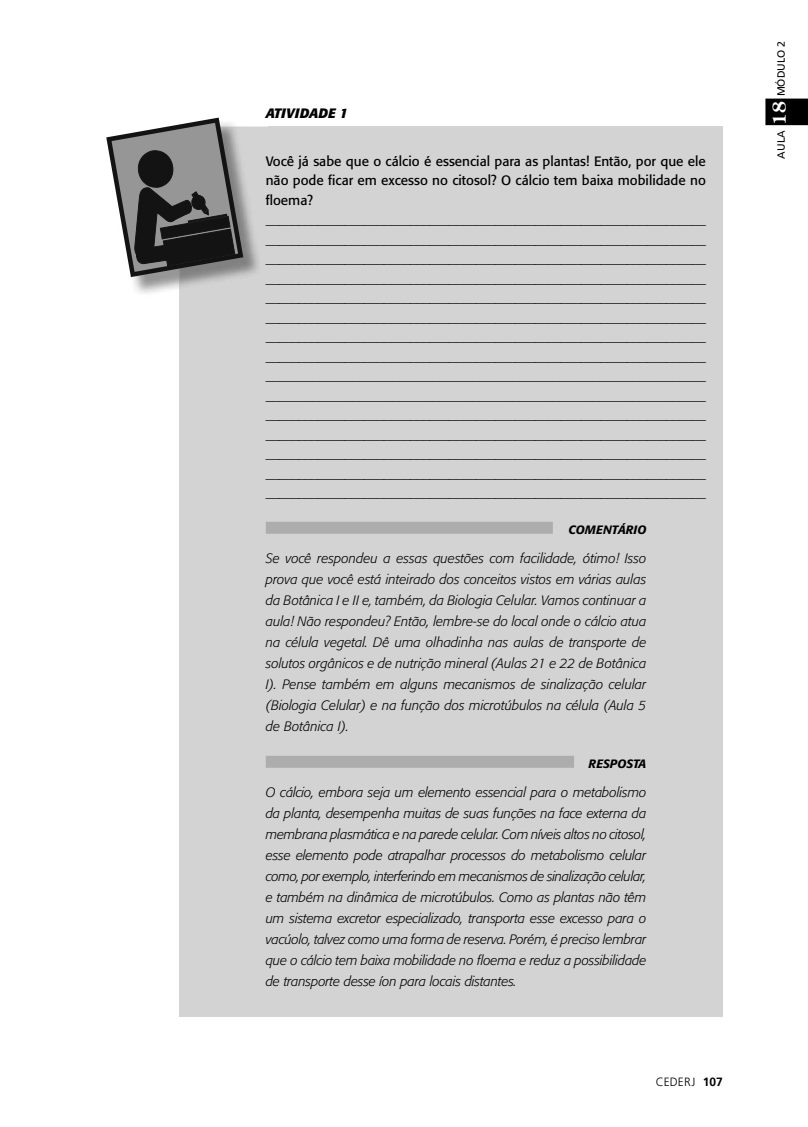
<style>
.page{position:relative;width:808px;height:1127px;background:#fff}
.page>*{position:absolute;margin:0;border:0;box-sizing:border-box;transform-origin:0 0}
.t1{font:700 18px "Century Old Style";color:#fff}
.t2{font:13.5px/19.5px "Formata";color:#000}
.t3{font:italic 300 13.5px/21px "Formata";letter-spacing:-.005em;color:#000;text-align:justify}
.t4{font:italic 700 13.5px "Formata";color:#000}
.t5{font:italic 500 12px "Formata";color:#000}
.t6{font:300 12px "Frutiger";color:#000}
.t7{font:10.5px "Frutiger";color:#000}
.s1{font-weight:700}
</style>
<div class="page">
<svg style="left:765px;top:99px;width:43px;height:26px"></svg>
<div style="left:179px;top:127px;width:544px;height:890px;background:#d3d3d3"></div>
<div style="left:266px;top:522px;width:287px;height:12px;background:#adadad"></div>
<div style="left:266px;top:756px;width:308px;height:12px;background:#adadad"></div>
<img style="left:133px;top:126px;width:135px;height:168px">
<img style="left:179px;top:127px;width:89px;height:167px">
<svg style="left:266px;top:155px;width:2px;height:33px"></svg>
<svg style="left:266px;top:194px;width:2px;height:11px"></svg>
<svg style="left:106px;top:118px;width:137px;height:159px"></svg>
<p class="t4" style="left:266px;top:107px;width:83px">ATIVIDADE 1</p>
<p class="t2" style="left:266px;top:152px;width:442px">Você já sabe que o cálcio é essencial para as plantas! Então, por que ele não pode ficar em excesso no citosol? O cálcio tem baixa mobilidade no floema? ___________________________________________________________________ ___________________________________________________________________ ___________________________________________________________________ ___________________________________________________________________ ___________________________________________________________________ ___________________________________________________________________ ___________________________________________________________________ ___________________________________________________________________ __________________________________________________________________ __________________________________________________________________ ___________________________________________________________________ ___________________________________________________________________ ___________________________________________________________________ ___________________________________________________________________ ___________________________________________________________________</p>
<p class="t5" style="left:568px;top:524px;width:80px">COMENTÁRIO</p>
<p class="t3" style="left:266px;top:549px;width:382px">Se você respondeu a essas questões com facilidade, ótimo! Isso prova que você está inteirado dos conceitos vistos em várias aulas da Botânica I e II e, também, da Biologia Celular. Vamos continuar a aula! Não respondeu? Então, lembre-se do local onde o cálcio atua na célula vegetal. Dê uma olhadinha nas aulas de transporte de solutos orgânicos e de nutrição mineral (Aulas 21 e 22 de Botânica I). Pense também em alguns mecanismos de sinalização celular (Biologia Celular) e na função dos microtúbulos na célula (Aula 5 de Botânica I).</p>
<p class="t5" style="left:589px;top:758px;width:59px">RESPOSTA</p>
<p class="t3" style="left:266px;top:783px;width:382px">O cálcio, embora seja um elemento essencial para o metabolismo da planta, desempenha muitas de suas funções na face externa da membrana plasmática e na parede celular. Com níveis altos no citosol, esse elemento pode atrapalhar processos do metabolismo celular como, por exemplo, interferindo em mecanismos de sinalização celular, e também na dinâmica de microtúbulos. Como as plantas não têm um sistema excretor especializado, transporta esse excesso para o vacúolo, talvez como uma forma de reserva. Porém, é preciso lembrar que o cálcio tem baixa mobilidade no floema e reduz a possibilidade de transporte desse íon para locais distantes.</p>
<p class="t6" style="left:656px;top:1077px;width:69px">CEDERJ <span class="s1">107</span></p>
<p class="t7" style="left:777px;top:96px;width:57px;rotate:-90deg">MÓDULO 2</p>
<h1 class="t1" style="left:772px;top:125px;width:25px;rotate:-90deg">18</h1>
<p class="t7" style="left:777px;top:158px;width:29px;rotate:-90deg">AULA</p>
</div>
